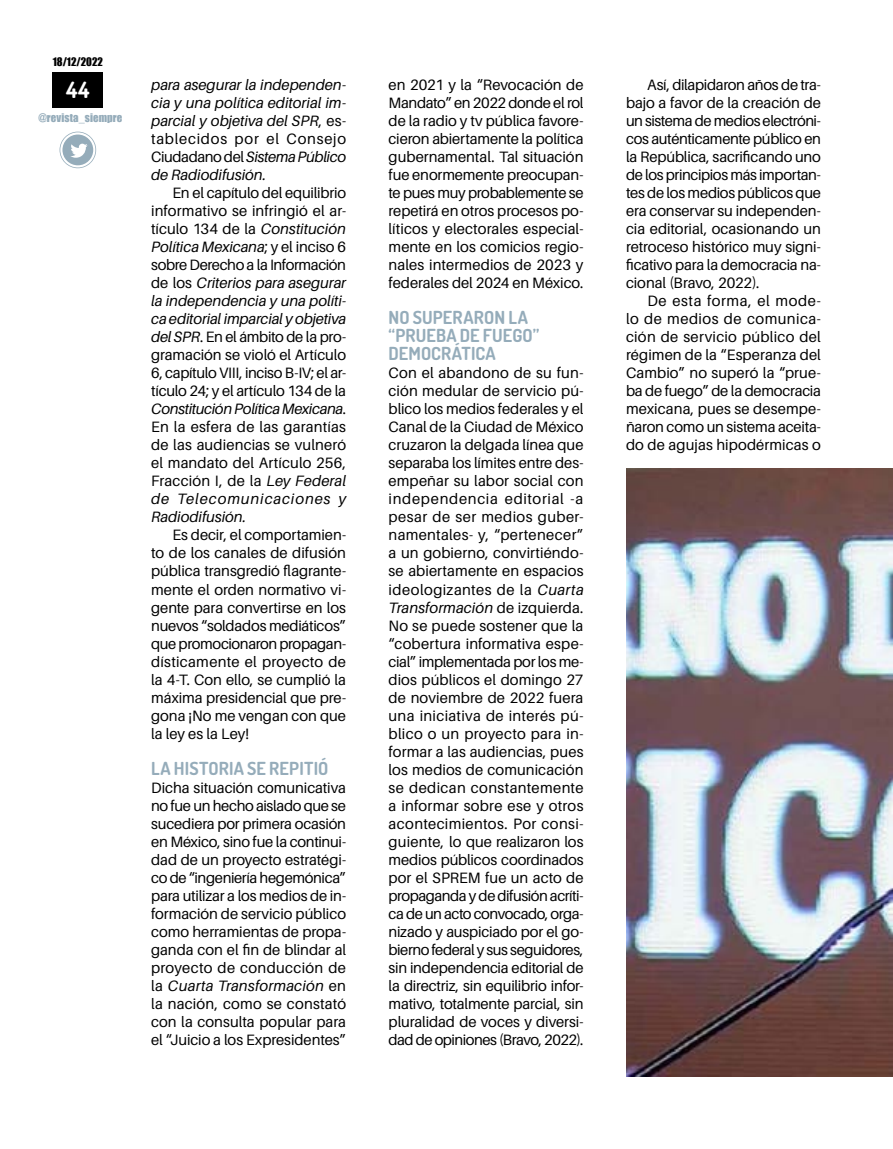
<style>
.page{position:relative;width:893px;height:1149px;background:#fff}
.page>*{position:absolute;margin:0;border:0;box-sizing:border-box;transform-origin:0 0}
.t1{font:700 22.5px "Dosis";color:#fff}
.t2{font:700 18px/18px "Dosis";letter-spacing:.01em;color:#95acba}
.t3{font:15px/18px "Aileron";letter-spacing:-.005em;color:#000;text-align:justify}
.t4{font:italic 15px/18px "Aileron";color:#000;text-align:justify}
.t5{font:10.8px "Impact";letter-spacing:.01em;color:#95acba}
.t6{font:10.8px "Impact";color:#000}
.s1{font-style:normal}
.s2{font-style:italic}
</style>
<div class="page">
<div style="left:53px;top:72px;width:50px;height:36px;background:#000"></div>
<svg style="left:60px;top:132px;width:36px;height:36px"></svg>
<img style="left:626px;top:468px;width:267px;height:608px">
<p class="t6" style="left:53px;top:54px;width:52px">18/12/2022</p>
<h1 class="t1" style="left:66px;top:76px;width:25px">44</h1>
<p class="t5" style="left:38px;top:110px;width:85px">@REVISTA_SIEMPRE</p>
<p class="t4" style="left:151px;top:76px;width:196px">para asegurar la independen&shy;cia y una política editorial im&shy;parcial y objetiva del SPR<span class="s1">, es&shy;tablecidos por el Consejo Ciudadano del</span> Sistema Público de Radiodifusión.</p>
<p class="t3" style="left:151px;top:184px;width:197px;text-indent:21px">En el capítulo del equilibrio informativo se infringió el ar&shy;tículo 134 de la <span class="s2">Constitución Política Mexicana</span>; y el inciso 6 sobre Derecho a la Información de los <span class="s2">Criterios para asegurar la independencia y una políti&shy;ca editorial imparcial y objetiva del SPR</span>. En el ámbito de la pro&shy;gramación se violó el Artículo 6, capítulo VIII, inciso B-IV; el ar&shy;tículo 24; y el artículo 134 de la <span class="s2">Constitución Política Mexicana</span>.<br>En la esfera de las garantías de las audiencias se vulneró el mandato del Artículo 256, Fracción I, de la <span class="s2">Ley Federal de Telecomunicaciones y Radiodifusión.</span></p>
<p class="t3" style="left:151px;top:526px;width:196px;text-indent:21px">Es decir, el comportamien&shy;to de los canales de difusión pública transgredió flagrante&shy;mente el orden normativo vi&shy;gente para convertirse en los nuevos “soldados mediáticos” que promocionaron propagan&shy;dísticamente el proyecto de la 4-T. Con ello, se cumplió la máxima presidencial que pre&shy;gona ¡No me vengan con que la ley es la Ley!</p>
<p class="t2" style="left:151px;top:758px;width:179px">LA HISTORIA SE REPITIÓ</p>
<p class="t3" style="left:151px;top:778px;width:196px">Dicha situación comunicativa no fue un hecho aislado que se sucediera por primera ocasión en México, sino fue la continui&shy;dad de un proyecto estratégi&shy;co de “ingeniería hegemónica” para utilizar a los medios de in&shy;formación de servicio público como herramientas de propa&shy;ganda con el fin de blindar al proyecto de conducción de la <span class="s2">Cuarta Transformación</span> en la nación, como se constató con la consulta popular para el “Juicio a los Expresidentes”</p>
<p class="t3" style="left:389px;top:76px;width:196px">en 2021 y la “Revocación de Mandato” en 2022 donde el rol de la radio y tv pública favore&shy;cieron abiertamente la política gubernamental. Tal situación fue enormemente preocupan&shy;te pues muy probablemente se repetirá en otros procesos po&shy;líticos y electorales especial&shy;mente en los comicios regio&shy;nales intermedios de 2023 y federales del 2024 en México.</p>
<p class="t2" style="left:389px;top:308px;width:152px">NO SUPERARON LA “PRUEBA DE FUEGO”<br>DEMOCRÁTICA</p>
<p class="t3" style="left:389px;top:364px;width:197px">Con el abandono de su fun&shy;ción medular de servicio pú&shy;blico los medios federales y el Canal de la Ciudad de México cruzaron la delgada línea que separaba los límites entre des&shy;empeñar su labor social con independencia editorial -a pesar de ser medios guber&shy;namentales- y, “pertenecer” a un gobierno, convirtiéndo&shy;se abiertamente en espacios ideologizantes de la <span class="s2">Cuarta Transformación</span> de izquierda.<br>No se puede sostener que la “cobertura informativa espe&shy;cial” implementada por los me&shy;dios públicos el domingo 27 de noviembre de 2022 fuera una iniciativa de interés pú&shy;blico o un proyecto para in&shy;formar a las audiencias, pues los medios de comunicación se dedican constantemente a informar sobre ese y otros acontecimientos. Por consi&shy;guiente, lo que realizaron los medios públicos coordinados por el SPREM fue un acto de propaganda y de difusión acríti&shy;ca de un acto convocado, orga&shy;nizado y auspiciado por el go&shy;bierno federal y sus seguidores, sin independencia editorial de la directriz, sin equilibrio infor&shy;mativo, totalmente parcial, sin pluralidad de voces y diversi&shy;dad de opiniones (Bravo, 2022).</p>
<p class="t3" style="left:626px;top:76px;width:196px;text-indent:21px">Así, dilapidaron años de tra&shy;bajo a favor de la creación de un sistema de medios electróni&shy;cos auténticamente público en la República, sacrificando uno de los principios más importan&shy;tes de los medios públicos que era conservar su independen&shy;cia editorial, ocasionando un retroceso histórico muy signi&shy;ficativo para la democracia na&shy;cional (Bravo, 2022).</p>
<p class="t3" style="left:626px;top:292px;width:196px;text-indent:21px">De esta forma, el mode&shy;lo de medios de comunica&shy;ción de servicio público del régimen de la “Esperanza del Cambio” no superó la “prue&shy;ba de fuego” de la democracia mexicana, pues se desempe&shy;ñaron como un sistema aceita&shy;do de agujas hipodérmicas o</p>
</div>
